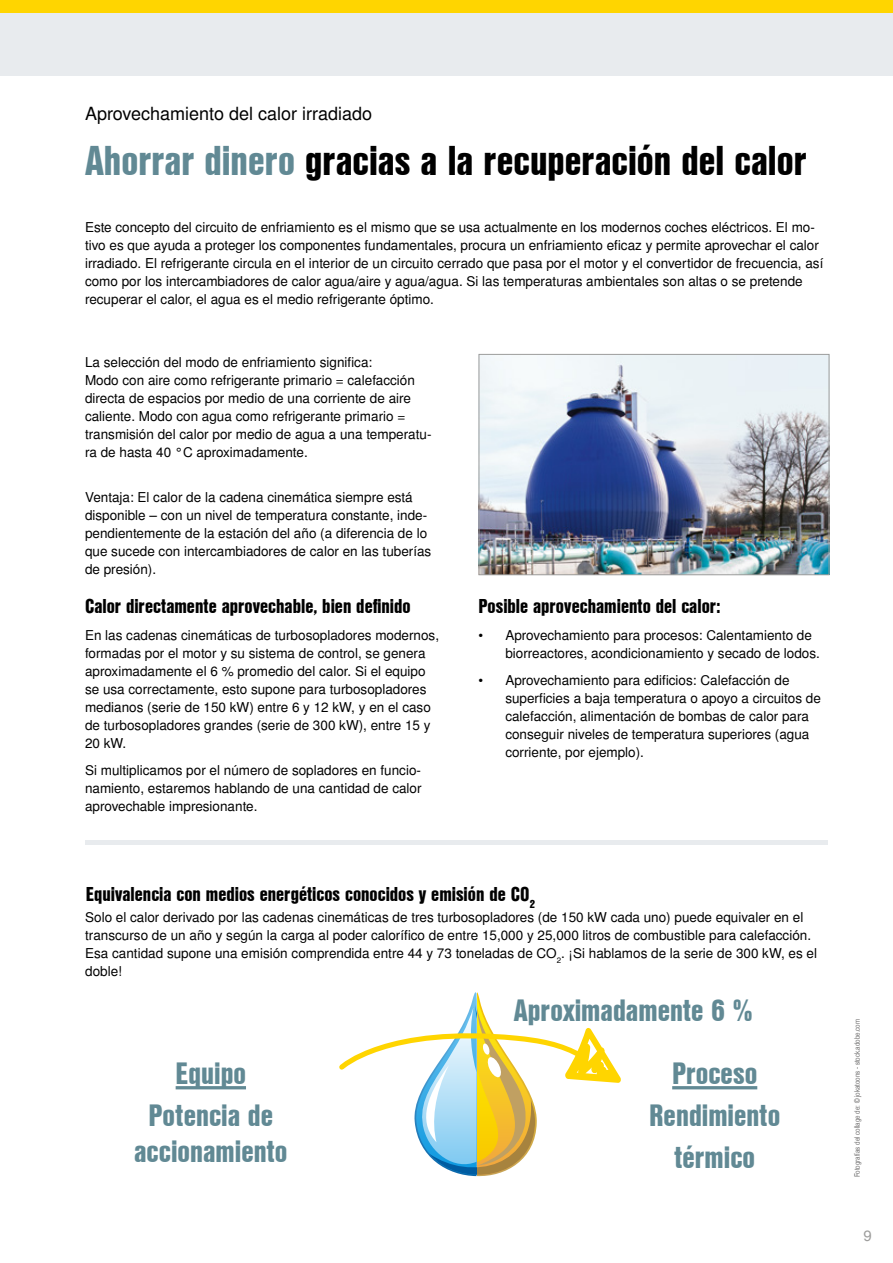
<style>
.page{position:relative;width:893px;height:1263px;background:#fff}
.page>*{position:absolute;margin:0;border:0;box-sizing:border-box;transform-origin:0 0}
.t1{font:40.5px "Nimbus San L Bla Con";color:#000}
.t2{font:30px/42px "Nimbus San L Bla Con";color:#618994;text-align:center}
.t3{font:19.5px "Nimbus San L Bla Con";color:#000}
.t4{font:18px "Nimbus San L";color:#000}
.t5{font:15px "Nimbus San L";color:#9d9d9c}
.t6{font:13.5px/18px "Nimbus San L";color:#000}
.t7{font:7.5px "Nimbus San L Reg Con";color:#706f6f}
.s1{color:#618994}
</style>
<div class="page">
<div style="left:0;top:0;width:893px;height:691px;background:#e8ebee"></div>
<div style="left:0;top:0;width:893px;height:13px;background:#ffd500"></div>
<div style="left:0;top:77px;width:893px;height:641px;background:#fff"></div>
<img style="left:481px;top:356px;width:346px;height:217px">
<div style="left:479px;top:354px;width:350px;height:221px;border:1px solid #9d9d9c"></div>
<svg style="left:339px;top:992px;width:282px;height:185px"></svg>
<hr style="left:85px;top:841px;width:742px;height:4px;background:#e8ebee">
<hr style="left:176px;top:1086px;width:70px;height:3px;background:#618994">
<hr style="left:672px;top:1086px;width:85px;height:3px;background:#618994">
<h3 class="t4" style="left:85px;top:103px;width:289px">Aprovechamiento del calor irradiado</h3>
<h1 class="t1" style="left:85px;top:130px;width:723px"><span class="s1">Ahorrar dinero</span> gracias a la recuperación del calor</h1>
<p class="t6" style="left:85px;top:219px;width:740px">Este concepto del circuito de enfriamiento es el mismo que se usa actualmente en los modernos coches eléctricos. El mo&shy;tivo es que ayuda a proteger los componentes fundamentales, procura un enfriamiento eficaz y permite aprovechar el calor irradiado. El refrigerante circula en el interior de un circuito cerrado que pasa por el motor y el convertidor de frecuencia, así como por los intercambiadores de calor agua/aire y agua/agua. Si las temperaturas ambientales son altas o se pretende recuperar el calor, el agua es el medio refrigerante óptimo.</p>
<p class="t6" style="left:85px;top:354px;width:348px">La selección del modo de enfriamiento significa:<br>Modo con aire como refrigerante primario = calefacción directa de espacios por medio de una corriente de aire caliente. Modo con agua como refrigerante primario = transmisión del calor por medio de agua a una temperatu&shy;ra de hasta 40 °C aproximadamente.</p>
<p class="t6" style="left:85px;top:489px;width:348px">Ventaja: El calor de la cadena cinemática siempre está disponible – con un nivel de temperatura constante, inde&shy;pendientemente de la estación del año (a diferencia de lo que sucede con intercambiadores de calor en las tuberías de presión).</p>
<h3 class="t3" style="left:85px;top:592px;width:327px">Calor directamente aprovechable, bien definido</h3>
<p class="t6" style="left:85px;top:627px;width:356px">En las cadenas cinemáticas de turbosopladores modernos, formadas por el motor y su sistema de control, se genera aproximadamente el 6 % promedio del calor. Si el equipo se usa correctamente, esto supone para turbosopladores medianos (serie de 150 kW) entre 6 y 12 kW, y en el caso de turbosopladores grandes (serie de 300 kW), entre 15 y 20 kW.</p>
<p class="t6" style="left:85px;top:762px;width:338px;text-align:justify">Si multiplicamos por el número de sopladores en funcio&shy;namiento, estaremos hablando de una cantidad de calor aprovechable impresionante.</p>
<h3 class="t3" style="left:478px;top:592px;width:244px">Posible aprovechamiento del calor:</h3>
<p class="t6" style="left:505px;top:627px;width:316px;text-indent:-27px">• Aprovechamiento para procesos: Calentamiento de biorreactores, acondicionamiento y secado de lodos.</p>
<p class="t6" style="left:505px;top:672px;width:317px;text-indent:-27px">• Aprovechamiento para edificios: Calefacción de superficies a baja temperatura o apoyo a circuitos de calefacción, alimentación de bombas de calor para conseguir niveles de temperatura superiores (agua corriente, por ejemplo).</p>
<h3 class="t3" style="left:86px;top:880px;width:451px">Equivalencia con medios energéticos conocidos y emisión de CO<sub>2</sub></h3>
<p class="t6" style="left:85px;top:909px;width:733px">Solo el calor derivado por las cadenas cinemáticas de tres turbosopladores (de 150 kW cada uno) puede equivaler en el transcurso de un año y según la carga al poder calorífico de entre 15,000 y 25,000 litros de combustible para calefacción.<br>Esa cantidad supone una emisión comprendida entre 44 y 73 toneladas de CO<sub>2</sub>. ¡Si hablamos de la serie de 300 kW, es el doble!</p>
<h2 class="t2" style="left:148px;top:1051px;width:126px">Equipo<br>Potencia de</h2>
<h2 class="t2" style="left:134px;top:1129px;width:155px">accionamiento</h2>
<h2 class="t2" style="left:514px;top:988px;width:241px">Aproximadamente 6 %</h2>
<h2 class="t2" style="left:649px;top:1051px;width:133px">Proceso<br>Rendimiento térmico</h2>
<p class="t7" style="left:853px;top:1177px;width:160px;rotate:-90deg">Fotografías del collage de: © jokatoons - stock.adobe.com</p>
<p class="t5" style="left:863px;top:1226px;width:10px">9</p>
</div>
